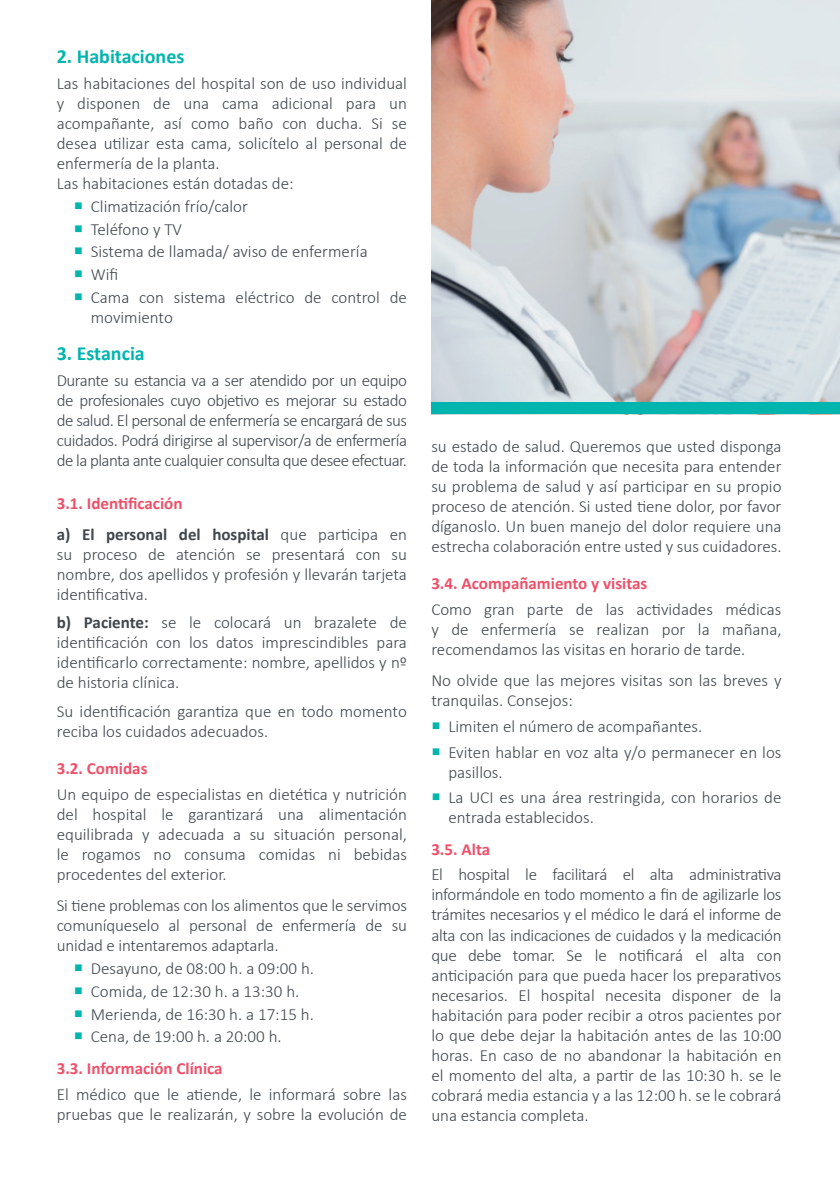
<style>
.page{position:relative;width:840px;height:1191px;background:#fff}
.page>*{position:absolute;margin:0;border:0;box-sizing:border-box;transform-origin:0 0}
.t1{font:700 20px "Calibri";color:#00b5ae}
.t2{font:300 17px/20px "Calibri";color:#3f464d;text-align:justify}
.t3{font:700 17px "Calibri";color:#ef5069}
.s1{color:#00b5ae}
.s2{font-weight:700}
</style>
<div class="page">
<img style="left:431px;top:0;width:408px;height:403px">
<div style="left:431px;top:403px;width:408px;height:11px;background:#00b5ae"></div>
<p class="t1" style="left:57px;top:42px;width:129px">2. Habitaciones</p>
<p class="t2" style="left:57px;top:73px;width:351px">Las habitaciones del hospital son de uso individual y disponen de una cama adicional para un acompañante, así como baño con ducha. Si se desea utilizar esta cama, solicítelo al personal de enfermería de la planta.</p>
<p class="t2" style="left:57px;top:173px;width:238px">Las habitaciones están dotadas de:</p>
<p class="t2" style="left:74px;top:196px;width:175px"><span class="s1">○</span> Climatización frío/calor</p>
<p class="t2" style="left:74px;top:219px;width:110px"><span class="s1">○</span> Teléfono y TV</p>
<p class="t2" style="left:74px;top:242px;width:295px"><span class="s1">○</span> Sistema de llamada/ aviso de enfermería</p>
<p class="t2" style="left:74px;top:264px;width:46px"><span class="s1">○</span> Wifi</p>
<p class="t2" style="left:91px;top:287px;width:317px;text-indent:-17px"><span class="s1">○</span> Cama con sistema eléctrico de control de movimiento</p>
<p class="t1" style="left:57px;top:339px;width:90px">3. Estancia</p>
<p class="t2" style="left:57px;top:370px;width:351px">Durante su estancia va a ser atendido por un equipo de profesionales cuyo objetivo es mejorar su estado de salud. El personal de enfermería se encargará de sus cuidados. Podrá dirigirse al supervisor/a de enfermería de la planta ante cualquier consulta que desee efectuar.</p>
<p class="t3" style="left:57px;top:491px;width:127px">3.1. Identificación</p>
<p class="t2" style="left:57px;top:524px;width:351px"><span class="s2">a) El personal del hospital</span> que participa en su proceso de atención se presentará con su nombre, dos apellidos y profesión y llevarán tarjeta identificativa.</p>
<p class="t2" style="left:57px;top:612px;width:351px"><span class="s2">b) Paciente:</span> se le colocará un brazalete de identificación con los datos imprescindibles para identificarlo correctamente: nombre, apellidos y nº de historia clínica.</p>
<p class="t2" style="left:57px;top:701px;width:351px">Su identificación garantiza que en todo momento reciba los cuidados adecuados.</p>
<p class="t3" style="left:57px;top:756px;width:92px">3.2. Comidas</p>
<p class="t2" style="left:57px;top:784px;width:351px">Un equipo de especialistas en dietética y nutrición del hospital le garantizará una alimentación equilibrada y adecuada a su situación personal, le rogamos no consuma comidas ni bebidas procedentes del exterior.</p>
<p class="t2" style="left:57px;top:895px;width:351px">Si tiene problemas con los alimentos que le servimos comuníqueselo al personal de enfermería de su unidad e intentaremos adaptarla.</p>
<p class="t2" style="left:74px;top:958px;width:242px"><span class="s1">○</span> Desayuno, de 08:00 h. a 09:00 h.</p>
<p class="t2" style="left:74px;top:981px;width:227px"><span class="s1">○</span> Comida, de 12:30 h. a 13:30 h.</p>
<p class="t2" style="left:74px;top:1003px;width:241px"><span class="s1">○</span> Merienda, de 16:30 h. a 17:15 h.</p>
<p class="t2" style="left:74px;top:1026px;width:209px"><span class="s1">○</span> Cena, de 19:00 h. a 20:00 h.</p>
<p class="t3" style="left:57px;top:1056px;width:167px">3.3. Información Clínica</p>
<p class="t2" style="left:57px;top:1083px;width:351px">El médico que le atiende, le informará sobre las pruebas que le realizarán, y sobre la evolución de</p>
<p class="t2" style="left:431px;top:436px;width:351px">su estado de salud. Queremos que usted disponga de toda la información que necesita para entender su problema de salud y así participar en su propio proceso de atención. Si usted tiene dolor, por favor díganoslo. Un buen manejo del dolor requiere una estrecha colaboración entre usted y sus cuidadores.</p>
<p class="t3" style="left:431px;top:571px;width:217px">3.4. Acompañamiento y visitas</p>
<p class="t2" style="left:431px;top:599px;width:351px">Como gran parte de las actividades médicas y de enfermería se realizan por la mañana, recomendamos las visitas en horario de tarde.</p>
<p class="t2" style="left:431px;top:670px;width:351px">No olvide que las mejores visitas son las breves y tranquilas. Consejos:</p>
<p class="t2" style="left:431px;top:716px;width:272px"><span class="s1">○</span> Limiten el número de acompañantes.</p>
<p class="t2" style="left:448px;top:742px;width:334px;text-indent:-17px"><span class="s1">○</span> Eviten hablar en voz alta y/o permanecer en los pasillos.</p>
<p class="t2" style="left:448px;top:787px;width:334px;text-indent:-17px"><span class="s1">○</span> La UCI es una área restringida, con horarios de entrada establecidos.</p>
<p class="t3" style="left:431px;top:837px;width:60px">3.5. Alta</p>
<p class="t2" style="left:431px;top:864px;width:351px">El hospital le facilitará el alta administrativa informándole en todo momento a fin de agilizarle los trámites necesarios y el médico le dará el informe de alta con las indicaciones de cuidados y la medicación que debe tomar. Se le notificará el alta con anticipación para que pueda hacer los preparativos necesarios. El hospital necesita disponer de la habitación para poder recibir a otros pacientes por lo que debe dejar la habitación antes de las 10:00 horas. En caso de no abandonar la habitación en el momento del alta, a partir de las 10:30 h. se le cobrará media estancia y a las 12:00 h. se le cobrará una estancia completa.</p>
</div>
